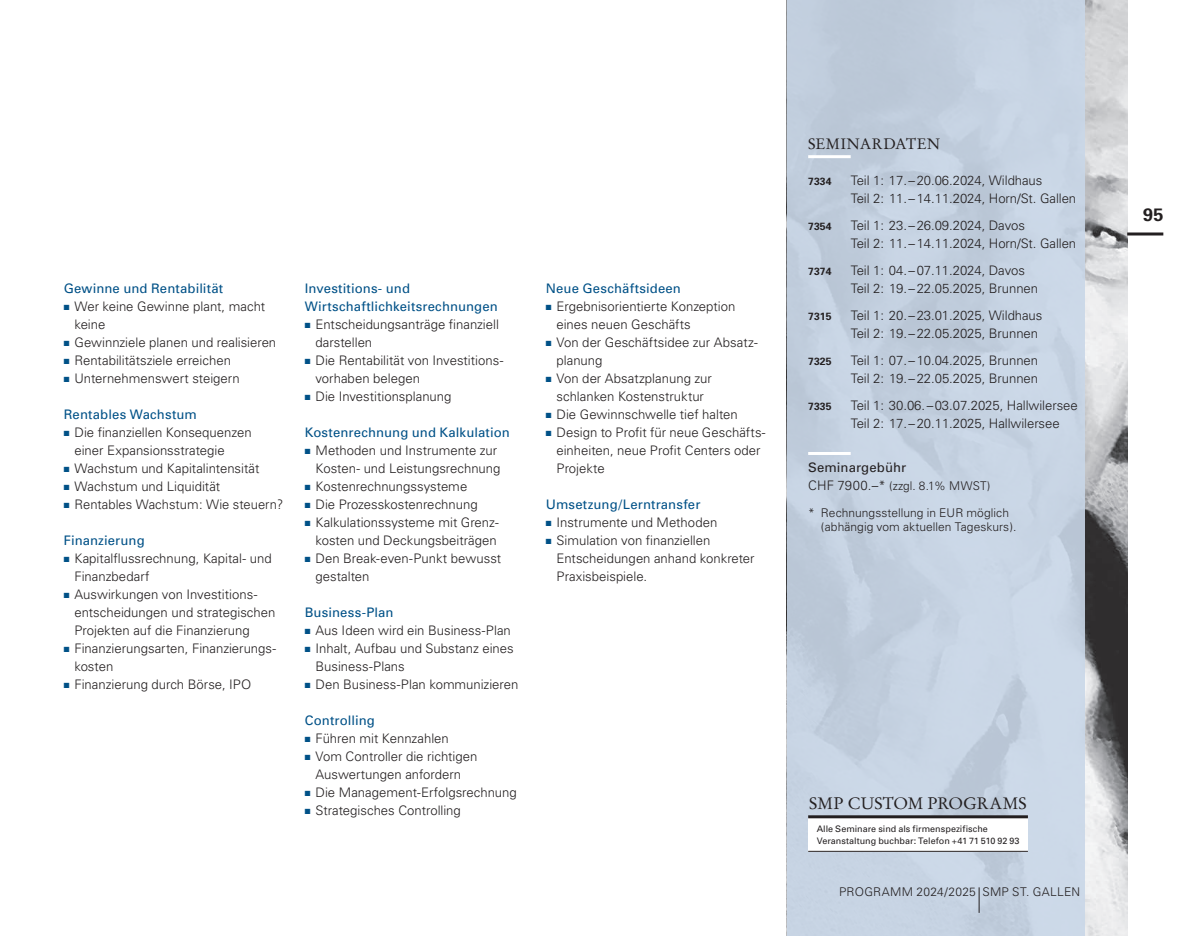
<style>
.page{position:relative;width:1191px;height:936px;background:#fff}
.page>*{position:absolute;margin:0;border:0;box-sizing:border-box;transform-origin:0 0}
.t1{font:700 18px "Univers";color:#231f20}
.t2{font:16.5px "Stempel Garamond";color:#231f20}
.t3{font:15px "Stempel Garamond";letter-spacing:.015em;color:#231f20}
.t4{font:300 13.2px/18px "Univers";color:#231f20}
.t5{font:13.2px/18px "Univers";letter-spacing:.01em;color:#005187}
.t6{font:13.2px "Univers";letter-spacing:.005em;color:#231f20}
.t7{font:300 12px/14.2px "Univers";letter-spacing:.005em;color:#231f20}
.t8{font:700 10.5px "Univers";color:#231f20}
.t9{font:9px/12px "Univers";letter-spacing:.005em;color:#231f20}
.s1{color:#005187}
.s2{font-size:13.2px}
</style>
<div class="page">
<img style="left:1084px;top:0;width:43px;height:935px">
<div style="left:787px;top:0;width:297px;height:935px;background:#c9d7e8"></div>
<hr style="left:1127px;top:232px;width:36px;height:3px;background:#231f20">
<svg style="left:978px;top:887px;width:1px;height:25px"></svg>
<hr style="left:808px;top:155px;width:42px;height:3px;background:#fff">
<hr style="left:808px;top:452px;width:42px;height:3px;background:#fff">
<div style="left:808px;top:816px;width:220px;height:35px;background:#fff"></div>
<hr style="left:808px;top:815px;width:220px;height:3px;background:#231f20">
<hr style="left:808px;top:850px;width:220px;height:1px;background:#231f20">
<p class="t5" style="left:64px;top:279px;width:161px">Gewinne und Rentabilität</p>
<p class="t4" style="left:74px;top:297px;width:192px;text-indent:-11px"><span class="s1">■</span> Wer keine Gewinne plant, macht keine</p>
<p class="t4" style="left:64px;top:333px;width:214px"><span class="s1">■</span> Gewinnziele planen und realisieren</p>
<p class="t4" style="left:64px;top:351px;width:169px"><span class="s1">■</span> Rentabilitätsziele erreichen</p>
<p class="t4" style="left:64px;top:369px;width:177px"><span class="s1">■</span> Unternehmenswert steigern</p>
<p class="t5" style="left:64px;top:405px;width:135px">Rentables Wachstum</p>
<p class="t4" style="left:74px;top:423px;width:179px;text-indent:-11px"><span class="s1">■</span> Die finanziellen Konsequenzen einer Expansionsstrategie</p>
<p class="t4" style="left:64px;top:459px;width:197px"><span class="s1">■</span> Wachstum und Kapitalintensität</p>
<p class="t4" style="left:64px;top:477px;width:158px"><span class="s1">■</span> Wachstum und Liquidität</p>
<p class="t4" style="left:64px;top:495px;width:221px"><span class="s1">■</span> Rentables Wachstum: Wie steuern?</p>
<p class="t5" style="left:64px;top:531px;width:82px">Finanzierung</p>
<p class="t4" style="left:74px;top:549px;width:199px;text-indent:-11px"><span class="s1">■</span> Kapitalflussrechnung, Kapital- und<br>Finanzbedarf</p>
<p class="t4" style="left:74px;top:585px;width:202px;text-indent:-11px"><span class="s1">■</span> Auswirkungen von Investitions&shy;entscheidungen und strategischen<br>Projekten auf die Finanzierung</p>
<p class="t4" style="left:74px;top:639px;width:203px;text-indent:-11px"><span class="s1">■</span> Finanzierungsarten, Finanzierungs&shy;kosten</p>
<p class="t4" style="left:64px;top:675px;width:189px"><span class="s1">■</span> Finanzierung durch Börse, IPO</p>
<p class="t5" style="left:305px;top:279px;width:194px">Investitions- und<br>Wirtschaftlichkeitsrechnungen</p>
<p class="t4" style="left:315px;top:315px;width:185px;text-indent:-11px"><span class="s1">■</span> Entscheidungsanträge finanziell darstellen</p>
<p class="t4" style="left:315px;top:351px;width:189px;text-indent:-11px"><span class="s1">■</span> Die Rentabilität von Investitions&shy;vorhaben belegen</p>
<p class="t4" style="left:305px;top:387px;width:148px"><span class="s1">■</span> Die Investitionsplanung</p>
<p class="t5" style="left:305px;top:423px;width:206px">Kostenrechnung und Kalkulation</p>
<p class="t4" style="left:305px;top:441px;width:197px;text-align:right"><span class="s1">■</span> Methoden und Instrumente zur<br>Kosten- und Leistungsrechnung</p>
<p class="t4" style="left:305px;top:477px;width:164px"><span class="s1">■</span> Kostenrechnungssysteme</p>
<p class="t4" style="left:305px;top:495px;width:174px"><span class="s1">■</span> Die Prozesskostenrechnung</p>
<p class="t4" style="left:305px;top:513px;width:195px;text-align:right"><span class="s1">■</span> Kalkulationssysteme mit Grenz&shy;kosten und Deckungsbeiträgen</p>
<p class="t4" style="left:315px;top:549px;width:187px;text-indent:-11px"><span class="s1">■</span> Den Break-even-Punkt bewusst gestalten</p>
<p class="t5" style="left:305px;top:603px;width:90px">Business-Plan</p>
<p class="t4" style="left:305px;top:621px;width:207px"><span class="s1">■</span> Aus Ideen wird ein Business-Plan</p>
<p class="t4" style="left:315px;top:639px;width:200px;text-indent:-11px"><span class="s1">■</span> Inhalt, Aufbau und Substanz eines<br>Business-Plans</p>
<p class="t4" style="left:305px;top:675px;width:215px"><span class="s1">■</span> Den Business-Plan kommunizieren</p>
<p class="t5" style="left:305px;top:711px;width:72px">Controlling</p>
<p class="t4" style="left:305px;top:729px;width:146px"><span class="s1">■</span> Führen mit Kennzahlen</p>
<p class="t4" style="left:305px;top:747px;width:174px;text-align:center"><span class="s1">■</span> Vom Controller die richtigen<br>Auswertungen anfordern</p>
<p class="t4" style="left:305px;top:783px;width:213px"><span class="s1">■</span> Die Management-Erfolgsrechnung</p>
<p class="t4" style="left:305px;top:801px;width:158px"><span class="s1">■</span> Strategisches Controlling</p>
<p class="t5" style="left:546px;top:279px;width:137px">Neue Geschäftsideen</p>
<p class="t4" style="left:556px;top:297px;width:180px;text-indent:-11px"><span class="s1">■</span> Ergebnisorientierte Konzeption eines neuen Geschäfts</p>
<p class="t4" style="left:556px;top:333px;width:203px;text-indent:-11px"><span class="s1">■</span> Von der Geschäftsidee zur Absatz&shy;planung</p>
<p class="t4" style="left:546px;top:369px;width:167px;text-align:center"><span class="s1">■</span> Von der Absatzplanung zur schlanken Kostenstruktur</p>
<p class="t4" style="left:546px;top:405px;width:193px"><span class="s1">■</span> Die Gewinnschwelle tief halten</p>
<p class="t4" style="left:556px;top:423px;width:210px;text-indent:-11px"><span class="s1">■</span> Design to Profit für neue Geschäfts&shy;einheiten, neue Profit Centers oder<br>Projekte</p>
<p class="t5" style="left:546px;top:495px;width:156px">Umsetzung/Lerntransfer</p>
<p class="t4" style="left:546px;top:513px;width:173px"><span class="s1">■</span> Instrumente und Methoden</p>
<p class="t4" style="left:556px;top:531px;width:200px;text-indent:-11px"><span class="s1">■</span> Simulation von finanziellen<br>Entscheidungen anhand konkreter<br>Praxisbeispiele.</p>
<p class="t3" style="left:808px;top:135px;width:133px">SEMINARDATEN</p>
<p class="t8" style="left:808px;top:175px;width:25px">7334</p>
<p class="t4" style="left:850px;top:171px;width:227px">Teil 1: 17.–20.06.2024, Wildhaus<br>Teil 2: 11.–14.11.2024, Horn/St. Gallen</p>
<p class="t8" style="left:808px;top:220px;width:25px">7354</p>
<p class="t4" style="left:850px;top:216px;width:227px">Teil 1: 23.–26.09.2024, Davos<br>Teil 2: 11.–14.11.2024, Horn/St. Gallen</p>
<p class="t8" style="left:808px;top:265px;width:25px">7374</p>
<p class="t4" style="left:850px;top:261px;width:189px">Teil 1: 04.–07.11.2024, Davos<br>Teil 2: 19.–22.05.2025, Brunnen</p>
<p class="t8" style="left:808px;top:310px;width:25px">7315</p>
<p class="t4" style="left:850px;top:306px;width:193px">Teil 1: 20.–23.01.2025, Wildhaus<br>Teil 2: 19.–22.05.2025, Brunnen</p>
<p class="t8" style="left:808px;top:355px;width:25px">7325</p>
<p class="t4" style="left:850px;top:351px;width:189px">Teil 1: 07.–10.04.2025, Brunnen<br>Teil 2: 19.–22.05.2025, Brunnen</p>
<p class="t8" style="left:808px;top:400px;width:25px">7335</p>
<p class="t4" style="left:850px;top:396px;width:228px">Teil 1: 30.06.–03.07.2025, Hallwilersee<br>Teil 2: 17.–20.11.2025, Hallwilersee</p>
<p class="t6" style="left:808px;top:459px;width:99px">Seminargebühr</p>
<p class="t7" style="left:808px;top:478px;width:184px"><span class="s2">CHF 7900.–*</span> (zzgl. 8.1% MWST)</p>
<p class="t7" style="left:821px;top:505px;width:197px;text-indent:-13px">* Rechnungsstellung in EUR möglich (abhängig vom aktuellen Tageskurs).</p>
<p class="t2" style="left:809px;top:793px;width:219px">SMP CUSTOM PROGRAMS</p>
<p class="t9" style="left:816px;top:822px;width:204px">Alle Seminare sind als firmenspezifische<br>Veranstaltung buchbar: Telefon +41 71 510 92 93</p>
<p class="t7" style="left:839px;top:884px;width:243px">PROGRAMM 2024/2025 SMP ST. GALLEN</p>
<h1 class="t1" style="left:1143px;top:204px;width:22px">95</h1>
</div>
